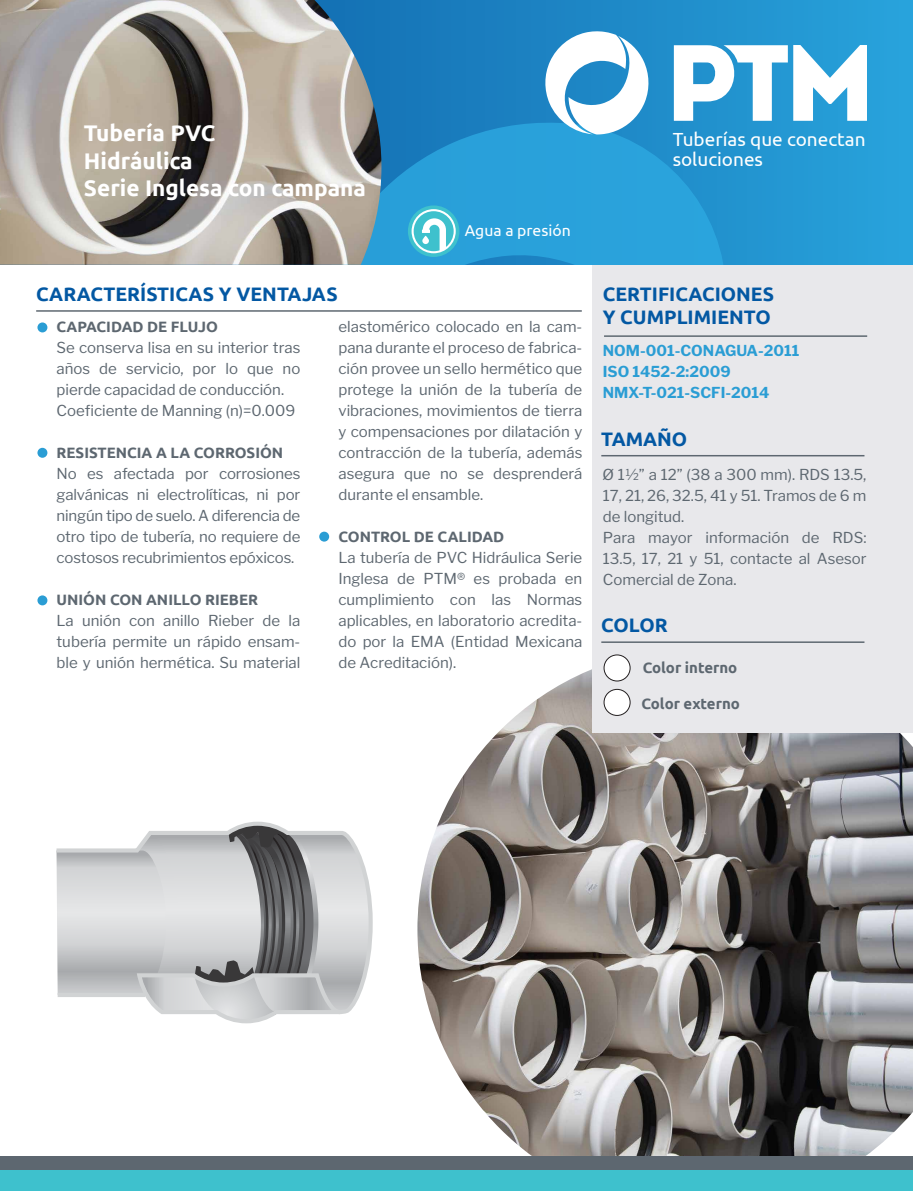
<style>
.page{position:relative;width:913px;height:1191px;background:#fff}
.page>*{position:absolute;margin:0;border:0;box-sizing:border-box;transform-origin:0 0}
.t1{font:700 22.65px/27.6px "Ubuntu";color:#fff}
.t2{font:700 19.5px/22.5px "Ubuntu";color:#0358a3}
.t3{font:18.9px/20.7px "Ubuntu";color:#fff}
.t4{font:15.75px "Ubuntu";color:#fff}
.t5{font:15px/21px "Libre Franklin";color:#5d6770;text-align:justify}
.t6{font:700 15px "Ubuntu";color:#5d6770}
.t7{font:700 15px/21px "Libre Franklin";color:#2a9dd4}
</style>
<div class="page">
<img style="left:417px;top:669px;width:496px;height:487px">
<div style="left:592px;top:253px;width:321px;height:479px;background:#e8e8eb"></div>
<hr style="left:604px;top:335px;width:263px;height:2px;background:#5d6770">
<hr style="left:601px;top:455px;width:263px;height:1px;background:#5d6770">
<hr style="left:601px;top:641px;width:263px;height:2px;background:#5d6770">
<div style="left:604px;top:655px;width:26px;height:26px;background:#fff;border-radius:50%"></div>
<div style="left:603px;top:654px;width:27px;height:27px;border:1px solid #231f20;border-radius:50%"></div>
<div style="left:604px;top:689px;width:26px;height:26px;background:#fff;border-radius:50%"></div>
<div style="left:603px;top:689px;width:27px;height:27px;border:1px solid #231f20;border-radius:50%"></div>
<hr style="left:36px;top:310px;width:546px;height:2px;background:#5d6770">
<div style="left:37px;top:322px;width:10px;height:10px;background:#2a9dd4;border-radius:50%"></div>
<div style="left:37px;top:448px;width:10px;height:10px;background:#2a9dd4;border-radius:50%"></div>
<div style="left:37px;top:595px;width:10px;height:10px;background:#2a9dd4;border-radius:50%"></div>
<div style="left:319px;top:531px;width:10px;height:10px;background:#2a9dd4;border-radius:50%"></div>
<svg style="left:381px;top:0;width:532px;height:265px;background:#2090cc"></svg>
<svg style="left:381px;top:123px;width:345px;height:142px;background:#269bd5"></svg>
<img style="left:0;top:0;width:381px;height:265px">
<svg style="left:544px;top:31px;width:106px;height:103px"></svg>
<svg style="left:674px;top:45px;width:193px;height:76px"></svg>
<div style="left:408px;top:205px;width:51px;height:52px;background:#3ec1cd;border-radius:50%"></div>
<svg style="left:411px;top:209px;width:45px;height:44px"></svg>
<div style="left:0;top:1157px;width:913px;height:34px;background:#3ec1cd"></div>
<div style="left:0;top:1156px;width:913px;height:14px;background:#5d6770"></div>
<svg style="left:219px;top:1016px;width:54px;height:8px"></svg>
<svg style="left:56px;top:821px;width:317px;height:195px;background:#c4c5c6"></svg>
<hr style="left:58px;top:993px;width:87px;height:4px;background:#d1d3d4">
<h1 class="t1" style="left:84px;top:119px;width:283px">Tubería PVC<br>Hidráulica<br>Serie Inglesa con campana</h1>
<p class="t3" style="left:672px;top:128px;width:194px">Tuberías que conectan soluciones</p>
<p class="t4" style="left:465px;top:221px;width:107px">Agua a presión</p>
<h2 class="t2" style="left:36px;top:282px;width:303px">CARACTERÍSTICAS Y VENTAJAS</h2>
<p class="t6" style="left:56px;top:318px;width:163px">CAPACIDAD DE FLUJO</p>
<p class="t5" style="left:56px;top:337px;width:245px;text-align:left">Se conserva lisa en su interior tras años de servicio, por lo que no pierde capacidad de conducción.<br>Coeficiente de Manning (n)=0.009</p>
<p class="t6" style="left:56px;top:444px;width:228px">RESISTENCIA A LA CORROSIÓN</p>
<p class="t5" style="left:56px;top:463px;width:245px">No es afectada por corrosiones galvánicas ni electrolíticas, ni por ningún tipo de suelo. A diferencia de otro tipo de tubería, no requiere de costosos recubrimientos epóxicos.</p>
<p class="t6" style="left:56px;top:591px;width:203px">UNIÓN CON ANILLO RIEBER</p>
<p class="t5" style="left:56px;top:610px;width:245px">La unión con anillo Rieber de la tubería permite un rápido ensam&shy;ble y unión hermética. Su material</p>
<p class="t5" style="left:338px;top:316px;width:245px">elastomérico colocado en la cam&shy;pana durante el proceso de fabrica&shy;ción provee un sello hermético que protege la unión de la tubería de vibraciones, movimientos de tierra y compensaciones por dilatación y contracción de la tubería, además asegura que no se desprenderá durante el ensamble.</p>
<p class="t6" style="left:338px;top:527px;width:167px">CONTROL DE CALIDAD</p>
<p class="t5" style="left:338px;top:547px;width:245px">La tubería de PVC Hidráulica Serie Inglesa de PTM® es probada en cumplimiento con las Normas aplicables, en laboratorio acredita&shy;do por la EMA (Entidad Mexicana de Acreditación).</p>
<h2 class="t2" style="left:603px;top:282px;width:173px">CERTIFICACIONES<br>Y CUMPLIMIENTO</h2>
<p class="t7" style="left:603px;top:340px;width:198px">NOM-001-CONAGUA-2011<br>ISO 1452-2:2009<br>NMX-T-021-SCFI-2014</p>
<h2 class="t2" style="left:601px;top:427px;width:87px">TAMAÑO</h2>
<p class="t5" style="left:603px;top:464px;width:265px;text-align:left">Ø 1½” a 12” (38 a 300 mm). RDS 13.5,<br>17, 21, 26, 32.5, 41 y 51. Tramos de 6 m de longitud.<br>Para mayor información de RDS:<br>13.5, 17, 21 y 51, contacte al Asesor<br>Comercial de Zona.</p>
<h2 class="t2" style="left:601px;top:613px;width:68px">COLOR</h2>
<p class="t6" style="left:642px;top:659px;width:96px">Color interno</p>
<p class="t6" style="left:641px;top:694px;width:100px">Color externo</p>
</div>
